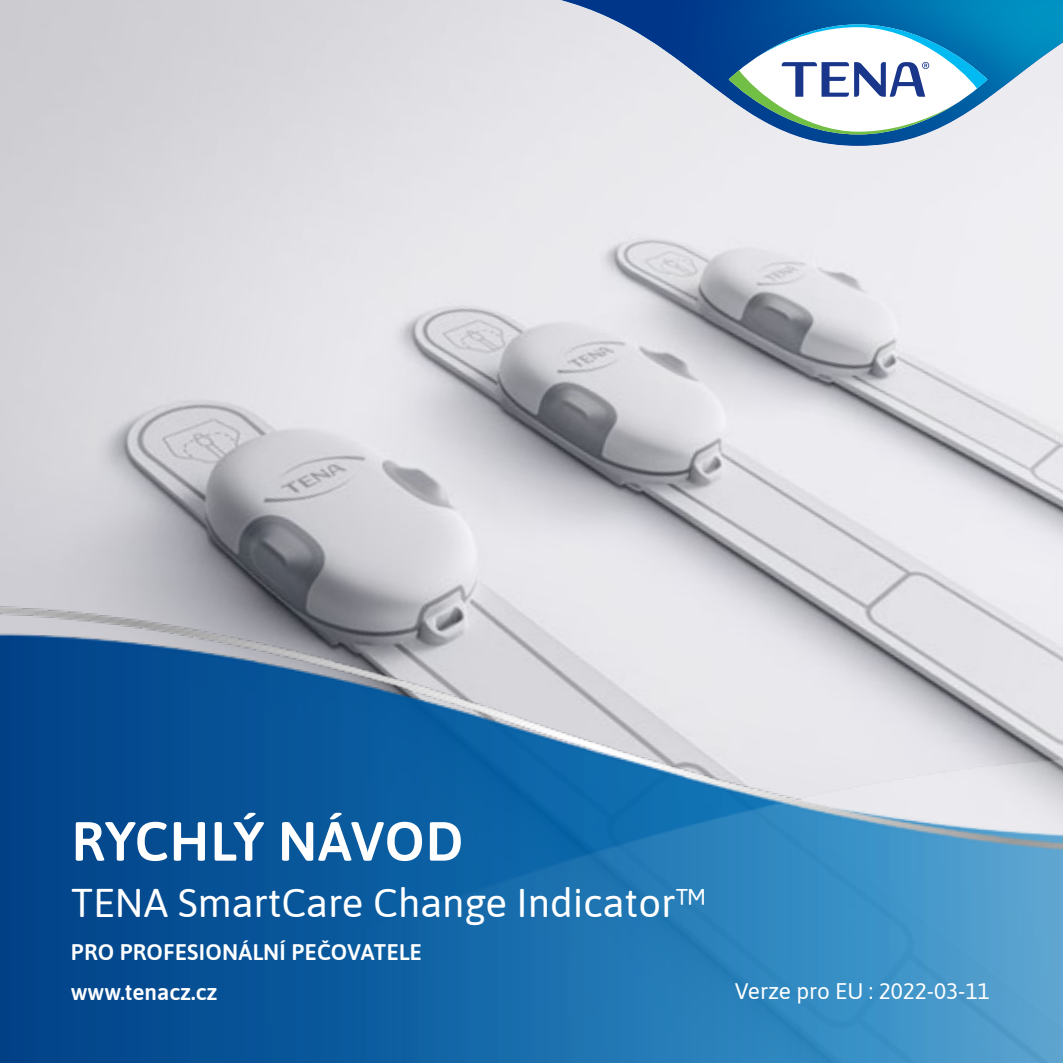
<style>
.page{position:relative;width:1063px;height:1063px;background:#fff}
.page>*{position:absolute;margin:0;border:0;box-sizing:border-box;transform-origin:0 0}
.t1{font:600 55px "Asap";color:#fff}
.t2{font:40px "Asap";color:#fff}
.t3{font:600 22.5px "Asap";color:#fff}
.t4{font:22.5px "Asap";color:#fff}
</style>
<div class="page">
<img style="left:0;top:0;width:1063px;height:606px">
<img style="left:0;top:606px;width:1063px;height:457px">
<svg style="left:560px;top:0;width:503px;height:146px;background:#83abcb"></svg>
<svg style="left:729px;top:24px;width:259px;height:110px"></svg>
<h1 class="t1" style="left:71px;top:803px;width:394px">RYCHLÝ NÁVOD</h1>
<h2 class="t2" style="left:71px;top:875px;width:637px">TENA SmartCare Change Indicator™</h2>
<p class="t3" style="left:71px;top:937px;width:352px">PRO PROFESIONÁLNÍ PEČOVATELE</p>
<p class="t3" style="left:71px;top:976px;width:148px">www.tenacz.cz</p>
<p class="t4" style="left:735px;top:976px;width:256px">Verze pro EU : 2022-03-11</p>
</div>
